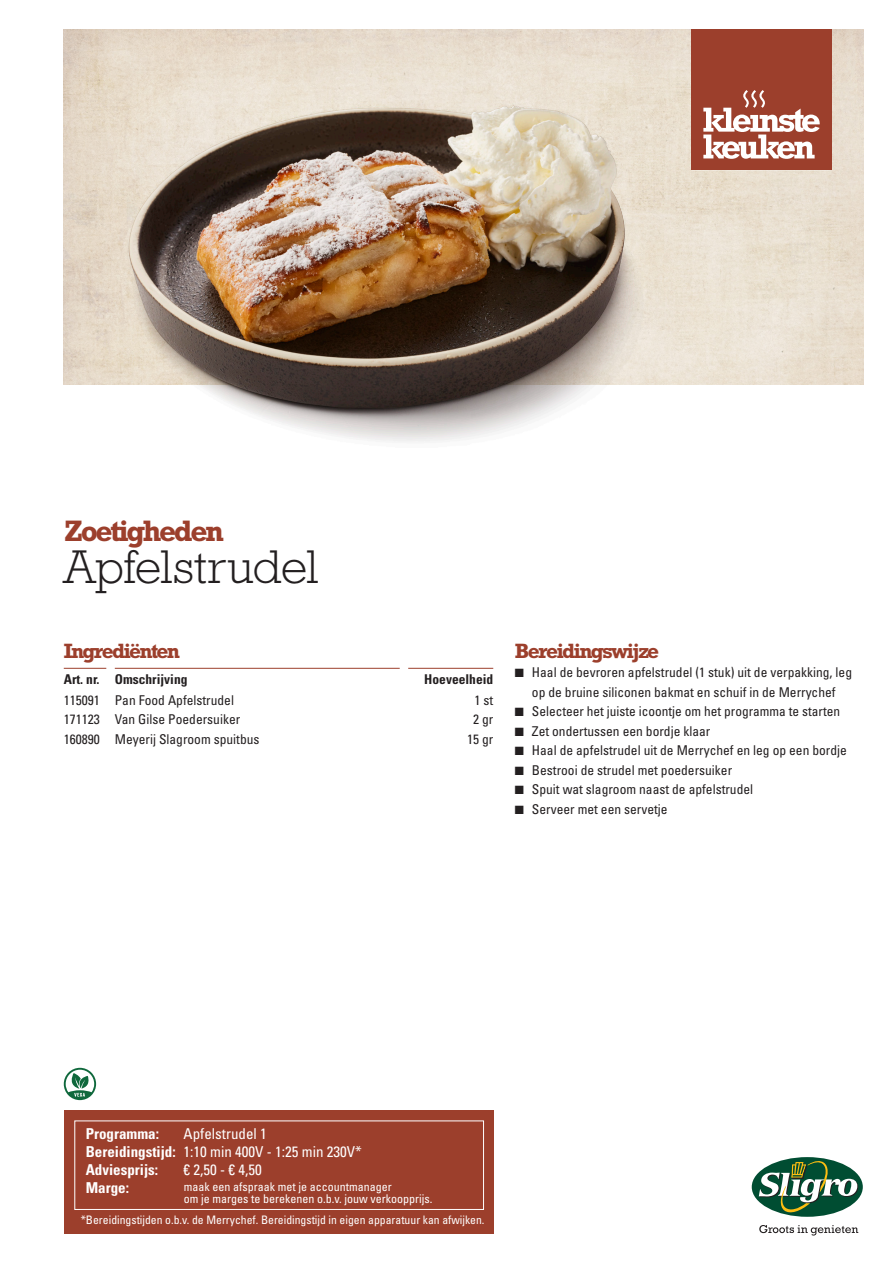
<style>
.page{position:relative;width:893px;height:1263px;background:#fff}
.page>*{position:absolute;margin:0;border:0;box-sizing:border-box;transform-origin:0 0}
.Kop{font:300 48px "Rockwell Std";letter-spacing:-.01em;color:#231f20}
.Kop-2{font:700 30px "Rockwell Std";letter-spacing:-.08em;color:#9c3f2c}
.t1{font:700 21px "Rockwell Std";letter-spacing:-.08em;color:#9c3f2c}
.Subkop{font:condensed 15px "Univers LT Std";color:#fff}
.Subkop-2{font:700 condensed 15px "Univers LT Std";color:#fff}
.t2{font:condensed 13.5px/19.5px "Univers LT Std";color:#231f20;text-align:center}
.t3{font:700 condensed 13.5px "Univers LT Std";color:#231f20}
.Tabelbody{font:condensed 12px/12px "Univers LT Std";color:#fff}
.Tabelbody-2{font:condensed 11.7px "Univers LT Std";color:#fff}
.Tabelbody-3{font:condensed 11.25px "Univers LT Std";color:#fff}
.s1{font-weight:700}
</style>
<div class="page">
<img style="left:64px;top:30px;width:799px;height:354px">
<svg style="left:759px;top:1225px;width:99px;height:10px"></svg>
<svg style="left:750px;top:1157px;width:114px;height:62px"></svg>
<div style="left:752px;top:1157px;width:111px;height:60px;background:#004d32;border-radius:50%"></div>
<svg style="left:759px;top:1160px;width:99px;height:55px"></svg>
<img style="left:63px;top:44px;width:642px;height:398px">
<img style="left:128px;top:106px;width:497px;height:302px">
<hr style="left:64px;top:668px;width:42px;height:1px;background:#9c3f2c">
<hr style="left:115px;top:668px;width:285px;height:1px;background:#9c3f2c">
<hr style="left:408px;top:668px;width:85px;height:1px;background:#9c3f2c">
<div style="left:64px;top:1110px;width:430px;height:123px;background:#9c3f2c"></div>
<div style="left:74px;top:1120px;width:410px;height:90px;border:1px solid #fff"></div>
<div style="left:692px;top:30px;width:140px;height:140px;background:#9c3f2c"></div>
<svg style="left:703px;top:90px;width:117px;height:69px"></svg>
<svg style="left:64px;top:1068px;width:32px;height:32px"></svg>
<p class="Kop-2" style="left:64px;top:513px;width:162px">Zoetigheden</p>
<p class="Kop" style="left:64px;top:539px;width:256px">Apfelstrudel</p>
<p class="t1" style="left:64px;top:638px;width:118px">Ingrediënten</p>
<p class="t3" style="left:64px;top:671px;width:37px">Art. nr.</p>
<p class="t3" style="left:115px;top:671px;width:74px">Omschrijving</p>
<p class="t3" style="left:424px;top:671px;width:70px">Hoeveelheid</p>
<p class="t2" style="left:64px;top:690px;width:37px">115091</p>
<p class="t2" style="left:115px;top:690px;width:121px">Pan Food Apfelstrudel</p>
<p class="t2" style="left:474px;top:690px;width:20px">1 st</p>
<p class="t2" style="left:64px;top:709px;width:37px">171123</p>
<p class="t2" style="left:115px;top:709px;width:127px">Van Gilse Poedersuiker</p>
<p class="t2" style="left:473px;top:709px;width:22px">2 gr</p>
<p class="t2" style="left:64px;top:729px;width:37px">160890</p>
<p class="t2" style="left:115px;top:729px;width:146px">Meyerij Slagroom spuitbus</p>
<p class="t2" style="left:467px;top:729px;width:28px">15 gr</p>
<p class="t1" style="left:515px;top:638px;width:146px">Bereidingswijze</p>
<p class="t2" style="left:515px;top:662px;width:339px">■ Haal de bevroren apfelstrudel (1 stuk) uit de verpakking, leg op de bruine siliconen bakmat en schuif in de Merrychef</p>
<p class="t2" style="left:515px;top:701px;width:327px">■ Selecteer het juiste icoontje om het programma te starten</p>
<p class="t2" style="left:515px;top:721px;width:197px">■ Zet ondertussen een bordje klaar</p>
<p class="t2" style="left:515px;top:740px;width:333px">■ Haal de apfelstrudel uit de Merrychef en leg op een bordje</p>
<p class="t2" style="left:515px;top:760px;width:219px">■ Bestrooi de strudel met poedersuiker</p>
<p class="t2" style="left:515px;top:779px;width:240px">■ Spuit wat slagroom naast de apfelstrudel</p>
<p class="t2" style="left:515px;top:799px;width:154px">■ Serveer met een servetje</p>
<p class="Subkop-2" style="left:86px;top:1124px;width:75px">Programma:</p>
<p class="Subkop" style="left:184px;top:1124px;width:85px">Apfelstrudel 1</p>
<p class="Subkop" style="left:86px;top:1142px;width:278px"><span class="s1">Bereidingstijd:</span> 1:10 min 400V - 1:25 min 230V*</p>
<p class="Subkop-2" style="left:86px;top:1160px;width:74px">Adviesprijs:</p>
<p class="Subkop" style="left:184px;top:1160px;width:80px">€ 2,50 - € 4,50</p>
<p class="Subkop-2" style="left:86px;top:1178px;width:45px">Marge:</p>
<p class="Tabelbody" style="left:184px;top:1181px;width:250px">maak een afspraak met je accountmanager<br>om je marges te berekenen o.b.v. jouw verkoopprijs.</p>
<p class="Tabelbody-3" style="left:85px;top:1209px;width:295px">*De brutomarge is een richtlijn en afhankelijk van actuele prijzen.</p>
<p class="Tabelbody-2" style="left:81px;top:1212px;width:405px">*Bereidingstijden o.b.v. de Merrychef. Bereidingstijd in eigen apparatuur kan afwijken.</p>
</div>
